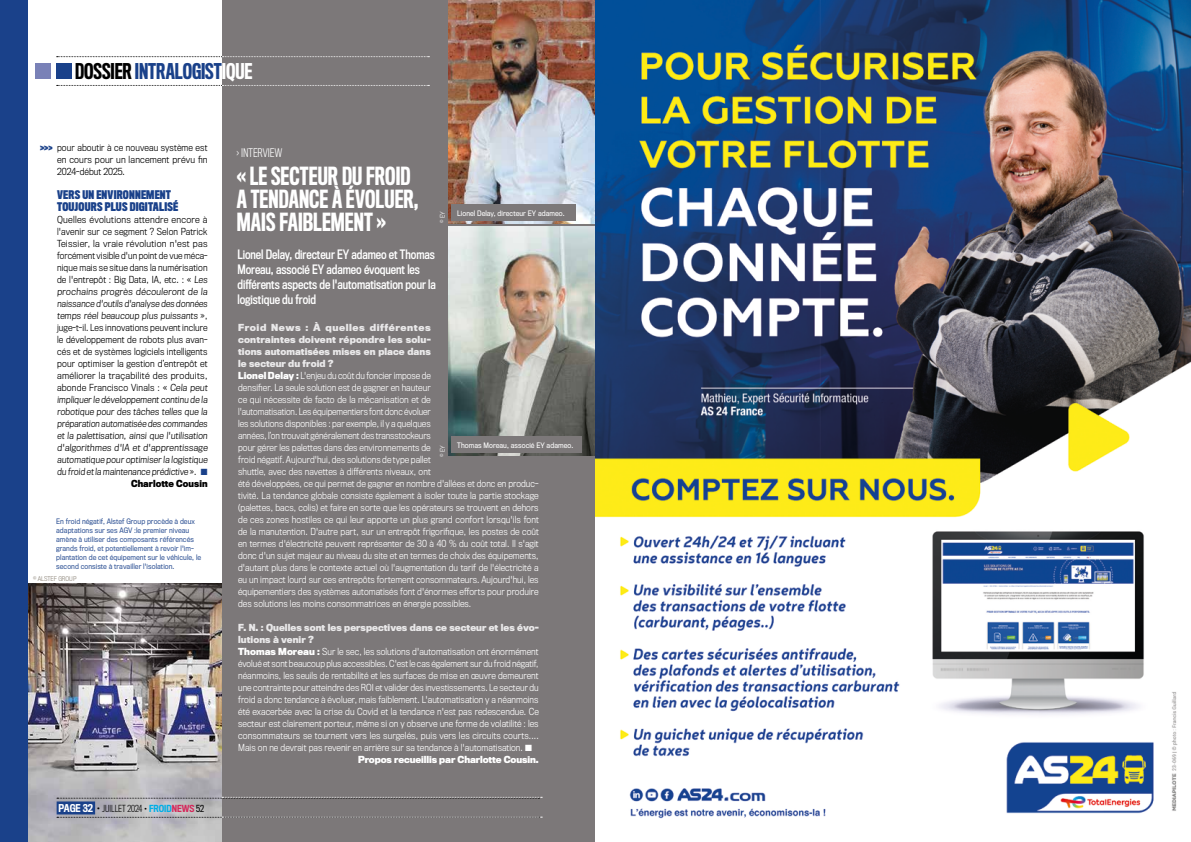
<style>
.page{position:relative;width:1191px;height:842px;background:#fff}
.page>*{position:absolute;margin:0;border:0;box-sizing:border-box;transform-origin:0 0}
.t1{font:500 23px/23px "Titling Gothic FB Comp";letter-spacing:.005em;color:#fff;scale:.96 1}
.t2{font:500 20px "Titling Gothic FB Comp";color:#1a418a}
.t3{font:12px/15px "Titling Gothic FB Cond Standard";letter-spacing:-.005em;color:#fff}
.t4{font:700 11px/12px "Titling Gothic FB Comp";letter-spacing:.015em;color:#1a418a}
.t5{font:300 11px "Titling Gothic FB Cond";color:#fff}
.t6{font:300 9px/12px "Titling Gothic FB Narrow";letter-spacing:.005em;color:#fff}
.t7{font:300 9px/12px "Titling Gothic FB Narrow";letter-spacing:.015em;color:#000;text-align:right;scale:1.04 1}
.t8{font:300 9px/12px "Titling Gothic FB Narrow";letter-spacing:.015em;color:#000;text-align:justify}
.t9{font:700 9px "Titling Gothic FB Narrow";letter-spacing:.005em;color:#e9e8e9}
.t10{font:700 9px "Titling Gothic FB Narrow";letter-spacing:-.01em;color:#fff}
.t11{font:300 9px "Titling Gothic FB Cond";color:#000}
.t12{font:7px/9px "Titling Gothic FB Narrow";letter-spacing:.01em;color:#1a418a}
.t13{font:7px "Titling Gothic FB Narrow";letter-spacing:.01em;color:#fff}
.t14{font:300 6px "Titling Gothic FB Narrow";color:#898175}
.t15{font:300 6px "Titling Gothic FB Narrow";color:#fff}
.s1{color:#000}
.s2{color:#fff}
.s3{color:#1a418a}
.s4{font-weight:700}
.s5{font-weight:500;font-size:10px;color:#fff}
.s6{font-weight:400;font-size:10px}
.s7{font-weight:400}
.s8{font-weight:500;color:#00aee6}
.s9{font-weight:500;color:#d4295b}
.s10{font-weight:700;color:#e9e8e9}
</style>
<div class="page">
<img style="left:27px;top:583px;width:195px;height:259px">
<div style="left:222px;top:0;width:373px;height:842px;background:#7c7879"></div>
<img style="left:448px;top:0;width:147px;height:224px">
<div style="left:56px;top:63px;width:16px;height:16px;background:#1a418a"></div>
<div style="left:35px;top:63px;width:16px;height:16px;background:#7981b7"></div>
<div style="left:57px;top:801px;width:38px;height:13px;background:#1a418a"></div>
<div style="left:0;top:0;width:27px;height:842px;background:#1a418a"></div>
<img style="left:448px;top:226px;width:147px;height:230px">
<svg style="left:57px;top:56px;width:372px;height:1px"></svg>
<svg style="left:57px;top:85px;width:372px;height:1px"></svg>
<svg style="left:57px;top:797px;width:485px;height:2px"></svg>
<svg style="left:57px;top:817px;width:485px;height:1px"></svg>
<div style="left:451px;top:205px;width:124px;height:16px;background:#7c7879"></div>
<div style="left:451px;top:437px;width:131px;height:16px;background:#7c7879"></div>
<img style="left:595px;top:0;width:596px;height:819px">
<h2 class="t2" style="left:75px;top:60px;width:179px"><span class="s1">DOSSIER</span> INTRALOGIST<span class="s2">IQUE</span></h2>
<p class="t8" style="left:57px;top:141px;width:152px">pour aboutir à ce nouveau système est en cours pour un lancement prévu fin 2024-début 2025.</p>
<p class="t4" style="left:57px;top:189px;width:123px">VERS UN ENVIRONNEMENT<br>TOUJOURS PLUS DIGITALISÉ</p>
<p class="t7" style="left:57px;top:213px;width:147px">Quelles évolutions attendre encore à l'avenir sur ce segment ? Selon Patrick Teissier, la vraie révolution n'est pas forcément visible d'un point de vue méca&shy;nique mais se situe dans la numérisation de l'entrepôt : Big Data, IA, etc. : « Les prochains progrès découleront de la naissance d'outils d'analyse des données temps réel beaucoup plus puissants », juge-t-il. Les innovations peuvent inclure le développement de robots plus avan&shy;cés et de systèmes logiciels intelligents pour optimiser la gestion d’entrepôt et améliorer la traçabilité des produits, abonde Francisco Vinals : « Cela peut impliquer le développement continu de la robotique pour des tâches telles que la préparation automatisée des commandes et la palettisation, ainsi que l'utilisation d'algorithmes d'IA et d'apprentissage automatique pour optimiser la logistique du froid et la maintenance prédictive ». <span class="s3">■ </span><span class="s4">Charlotte Cousin</span></p>
<p class="t4" style="left:40px;top:142px;width:14px">&gt;&gt;&gt;</p>
<p class="t12" style="left:56px;top:517px;width:146px">En froid négatif, Alstef Group procède à deux adaptations sur ses AGV :le premier niveau amène à utiliser des composants référencés grands froid, et potentiellement à revoir l'im&shy;plantation de cet équipement sur le véhicule, le second consiste à travailler l'isolation.</p>
<p class="t14" style="left:33px;top:575px;width:45px">© ALSTEF GROUP</p>
<p class="t11" style="left:59px;top:803px;width:147px"><span class="s5">PAGE 32</span> <span class="s6">•</span> JUILLET 2024 <span class="s7">•</span> <span class="s8">FROID</span><span class="s9">NEWS</span> <span class="s7">52</span></p>
<p class="t5" style="left:237px;top:146px;width:47px">› INTERVIEW</p>
<h1 class="t1" style="left:237px;top:165px;width:191px">« LE SECTEUR DU FROID<br>A TENDANCE À ÉVOLUER,<br>MAIS FAIBLEMENT »</h1>
<p class="t15" style="left:439px;top:223px;width:13px;rotate:-90deg">© EY</p>
<h3 class="t3" style="left:237px;top:247px;width:200px">Lionel Delay, directeur EY adameo et Thomas Moreau, associé EY adameo évoquent les différents aspects de l'automatisation pour la logistique du froid</h3>
<p class="t13" style="left:457px;top:209px;width:109px">Lionel Delay, directeur EY adameo.</p>
<p class="t6" style="left:238px;top:321px;width:302px"><span class="s10">Froid News : À quelles différentes<br>contraintes doivent répondre les solu-<br>tions automatisées mises en place dans<br>le secteur du froid ?<br></span><span class="s4">Lionel Delay :</span> L'enjeu du coût du foncier impose de<br>densifier. La seule solution est de gagner en hauteur<br>ce qui nécessite de facto de la mécanisation et de<br>l'automatisation. Les équipementiers font donc évoluer<br>les solutions disponibles : par exemple, il y a quelques<br>années, l’on trouvait généralement des transstockeurs<br>pour gérer les palettes dans des environnements de<br>froid négatif. Aujourd'hui, des solutions de type pallet<br>shuttle, avec des navettes à différents niveaux, ont<br>été développées, ce qui permet de gagner en nombre d'allées et donc en produc&shy;tivité. La tendance globale consiste également à isoler toute la partie stockage (palettes, bacs, colis) et faire en sorte que les opérateurs se trouvent en dehors de ces zones hostiles ce qui leur apporte un plus grand confort lorsqu'ils font de la manutention. D'autre part, sur un entrepôt frigorifique, les postes de coût en termes d'électricité peuvent représenter de 30 à 40 % du coût total. Il s'agit donc d'un sujet majeur au niveau du site et en termes de choix des équipements, d'autant plus dans le contexte actuel où l'augmentation du tarif de l'électricité a eu un impact lourd sur ces entrepôts fortement consommateurs. Aujourd'hui, les équipementiers des systèmes automatisés font d'énormes efforts pour produire des solutions les moins consommatrices en énergie possibles.</p>
<p class="t9" style="left:238px;top:622px;width:302px">F. N. : Quelles sont les perspectives dans ce secteur et les évo-</p>
<p class="t9" style="left:238px;top:634px;width:77px">lutions à venir ?</p>
<p class="t6" style="left:238px;top:645px;width:302px"><span class="s4">Thomas Moreau :</span> Sur le sec, les solutions d'automatisation ont énormément</p>
<p class="t6" style="left:238px;top:657px;width:302px">évolué et sont beaucoup plus accessibles. C'est le cas également sur du froid négatif,</p>
<p class="t6" style="left:238px;top:669px;width:302px">néanmoins, les seuils de rentabilité et les surfaces de mise en œuvre demeurent</p>
<p class="t6" style="left:238px;top:681px;width:302px">une contrainte pour atteindre des ROI et valider des investissements. Le secteur du</p>
<p class="t6" style="left:238px;top:693px;width:302px">froid a donc tendance à évoluer, mais faiblement. L'automatisation y a néanmoins</p>
<p class="t6" style="left:238px;top:705px;width:302px">été exacerbée avec la crise du Covid et la tendance n'est pas redescendue. Ce</p>
<p class="t6" style="left:238px;top:717px;width:302px">secteur est clairement porteur, même si on y observe une forme de volatilité : les</p>
<p class="t6" style="left:238px;top:729px;width:302px">consommateurs se tournent vers les surgelés, puis vers les circuits courts....</p>
<p class="t6" style="left:238px;top:741px;width:295px">Mais on ne devrait pas revenir en arrière sur sa tendance à l'automatisation. ■</p>
<p class="t10" style="left:358px;top:754px;width:182px">Propos recueillis par Charlotte Cousin.</p>
<p class="t13" style="left:457px;top:441px;width:118px">Thomas Moreau, associé EY adameo.</p>
<p class="t15" style="left:439px;top:457px;width:13px;rotate:-90deg">© EY</p>
</div>
